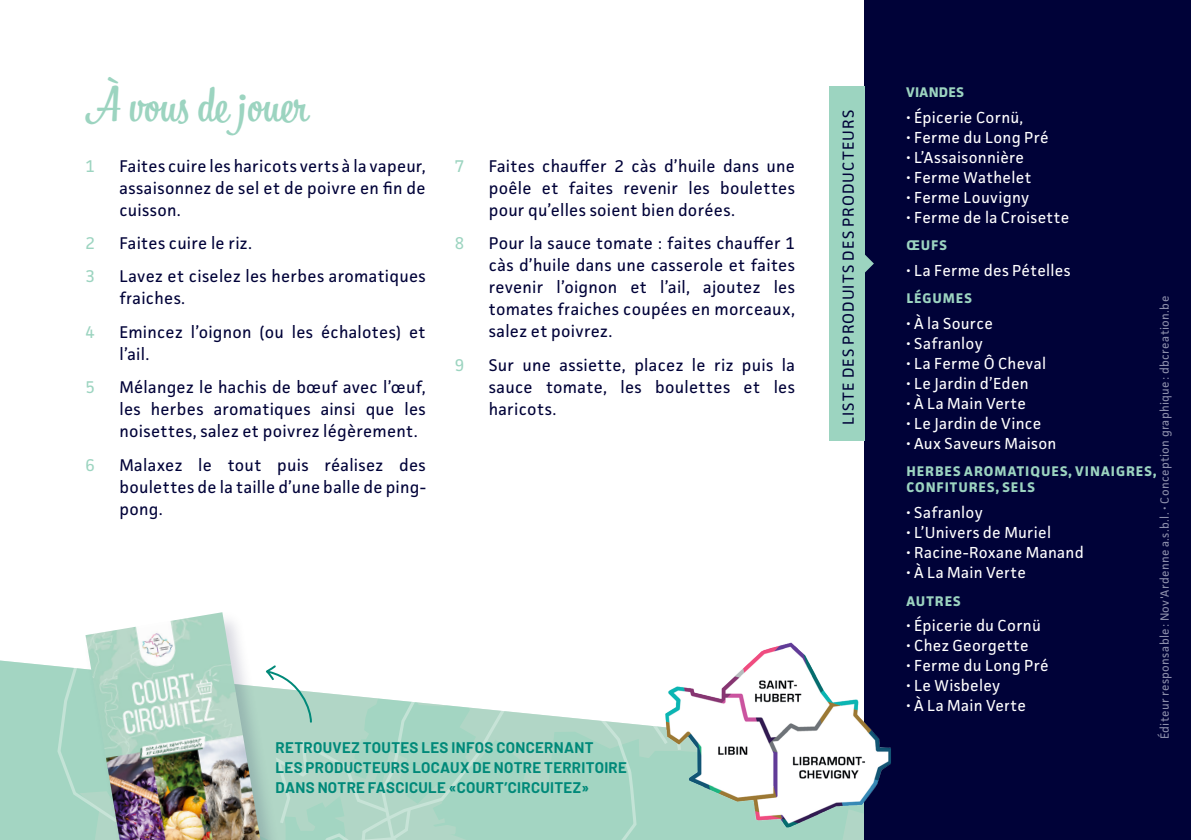
<style>
.page{position:relative;width:1191px;height:840px;background:#fff}
.page>*{position:absolute;margin:0;border:0;box-sizing:border-box;transform-origin:0 0}
.t1{font:47.8px "Bistro Script";color:#9cd4c0}
.Recette{font:17px/22px "Facit";letter-spacing:.015em;color:#000238;text-align:justify}
.Recette-2{font:17px "Facit";color:#9cd4c0}
.Recette-3{font:16px "Facit";letter-spacing:.015em;color:#fff}
.Recette-4{font:16px "Facit";letter-spacing:.065em;color:#000238}
.t2{font:700 15px/20px "Barlow";letter-spacing:.02em;color:#008979}
.Recette-5{font:700 14px/16px "Facit";letter-spacing:.065em;color:#9cd4c0}
.Recette-6{font:700 14px "Facit";letter-spacing:.025em;color:#9cd4c0}
.t3{font:12px "Facit";letter-spacing:.03em;color:#9092ae}
</style>
<div class="page">
<div style="left:0;top:660px;width:56px;height:179px;background:#a3d5c2"></div>
<img style="left:85px;top:612px;width:157px;height:48px">
<svg style="left:56px;top:660px;width:808px;height:179px"></svg>
<div style="left:864px;top:0;width:327px;height:839px;background:#000238"></div>
<div style="left:829px;top:86px;width:35px;height:354px;background:#9cd4c0"></div>
<svg style="left:864px;top:253px;width:10px;height:20px"></svg>
<img style="left:665px;top:642px;width:226px;height:185px">
<p class="t1" style="left:85px;top:76px;width:223px">À vous de jouer</p>
<p class="Recette-2" style="left:85px;top:155px;width:11px">1</p>
<p class="Recette" style="left:119px;top:154px;width:308px">Faites cuire les haricots verts à la vapeur, assaisonnez de sel et de poivre en fin de cuisson.</p>
<p class="Recette-2" style="left:85px;top:232px;width:11px">2</p>
<p class="Recette" style="left:119px;top:232px;width:134px">Faites cuire le riz.</p>
<p class="Recette-2" style="left:85px;top:266px;width:11px">3</p>
<p class="Recette" style="left:119px;top:265px;width:308px">Lavez et ciselez les herbes aromatiques fraiches.</p>
<p class="Recette-2" style="left:85px;top:321px;width:11px">4</p>
<p class="Recette" style="left:119px;top:320px;width:308px">Emincez l’oignon (ou les échalotes) et l’ail.</p>
<p class="Recette-2" style="left:85px;top:376px;width:11px">5</p>
<p class="Recette" style="left:119px;top:376px;width:308px">Mélangez le hachis de bœuf avec l’œuf, les herbes aromatiques ainsi que les noisettes, salez et poivrez légèrement.</p>
<p class="Recette-2" style="left:85px;top:454px;width:11px">6</p>
<p class="Recette" style="left:119px;top:453px;width:308px">Malaxez le tout puis réalisez des boulettes de la taille d’une balle de ping&shy;pong.</p>
<p class="Recette-2" style="left:455px;top:155px;width:11px">7</p>
<p class="Recette" style="left:489px;top:154px;width:308px">Faites chauffer 2 càs d’huile dans une poêle et faites revenir les boulettes pour qu’elles soient bien dorées.</p>
<p class="Recette-2" style="left:455px;top:232px;width:11px">8</p>
<p class="Recette" style="left:489px;top:232px;width:308px">Pour la sauce tomate : faites chauffer 1 càs d’huile dans une casserole et faites revenir l’oignon et l’ail, ajoutez les tomates fraiches coupées en morceaux, salez et poivrez.</p>
<p class="Recette-2" style="left:455px;top:354px;width:11px">9</p>
<p class="Recette" style="left:489px;top:353px;width:308px">Sur une assiette, placez le riz puis la sauce tomate, les boulettes et les haricots.</p>
<p class="Recette-4" style="left:838px;top:424px;width:316px;rotate:-90deg">LISTE DES PRODUITS DES PRODUCTEURS</p>
<p class="t2" style="left:276px;top:735px;width:353px">RETROUVEZ TOUTES LES INFOS CONCERNANT<br>LES PRODUCTEURS LOCAUX DE NOTRE TERRITOIRE<br>DANS NOTRE FASCICULE «COURT’CIRCUITEZ»</p>
<p class="Recette-6" style="left:906px;top:83px;width:59px">VIANDES</p>
<p class="Recette-3" style="left:906px;top:107px;width:119px">• Épicerie Cornü,</p>
<p class="Recette-3" style="left:906px;top:127px;width:144px">• Ferme du Long Pré</p>
<p class="Recette-3" style="left:906px;top:147px;width:120px">• L’Assaisonnière</p>
<p class="Recette-3" style="left:906px;top:167px;width:127px">• Ferme Wathelet</p>
<p class="Recette-3" style="left:906px;top:187px;width:125px">• Ferme Louvigny</p>
<p class="Recette-3" style="left:906px;top:207px;width:165px">• Ferme de la Croisette</p>
<p class="Recette-5" style="left:906px;top:237px;width:42px">ŒUFS</p>
<p class="Recette-3" style="left:906px;top:260px;width:166px">• La Ferme des Pételles</p>
<p class="Recette-5" style="left:906px;top:290px;width:67px">LÉGUMES</p>
<p class="Recette-3" style="left:906px;top:313px;width:88px">• À la Source</p>
<p class="Recette-3" style="left:906px;top:333px;width:78px">• Safranloy</p>
<p class="Recette-3" style="left:906px;top:353px;width:142px">• La Ferme Ô Cheval</p>
<p class="Recette-3" style="left:906px;top:373px;width:124px">• Le Jardin d’Eden</p>
<p class="Recette-3" style="left:906px;top:393px;width:122px">• À La Main Verte</p>
<p class="Recette-3" style="left:906px;top:413px;width:137px">• Le Jardin de Vince</p>
<p class="Recette-3" style="left:906px;top:433px;width:152px">• Aux Saveurs Maison</p>
<p class="Recette-5" style="left:906px;top:463px;width:252px">HERBES AROMATIQUES, VINAIGRES,<br>CONFITURES, SELS</p>
<p class="Recette-3" style="left:906px;top:502px;width:78px">• Safranloy</p>
<p class="Recette-3" style="left:906px;top:522px;width:147px">• L’Univers de Muriel</p>
<p class="Recette-3" style="left:906px;top:542px;width:179px">• Racine-Roxane Manand</p>
<p class="Recette-3" style="left:906px;top:562px;width:122px">• À La Main Verte</p>
<p class="Recette-5" style="left:906px;top:592px;width:56px">AUTRES</p>
<p class="Recette-3" style="left:906px;top:615px;width:136px">• Épicerie du Cornü</p>
<p class="Recette-3" style="left:906px;top:635px;width:124px">• Chez Georgette</p>
<p class="Recette-3" style="left:906px;top:655px;width:144px">• Ferme du Long Pré</p>
<p class="Recette-3" style="left:906px;top:675px;width:96px">• Le Wisbeley</p>
<p class="Recette-3" style="left:906px;top:695px;width:122px">• À La Main Verte</p>
<p class="t3" style="left:1157px;top:738px;width:444px;rotate:-90deg">Éditeur responsable: Nov'Ardenne a.s.b.l. • Conception graphique: dbcreation.be</p>
</div>
